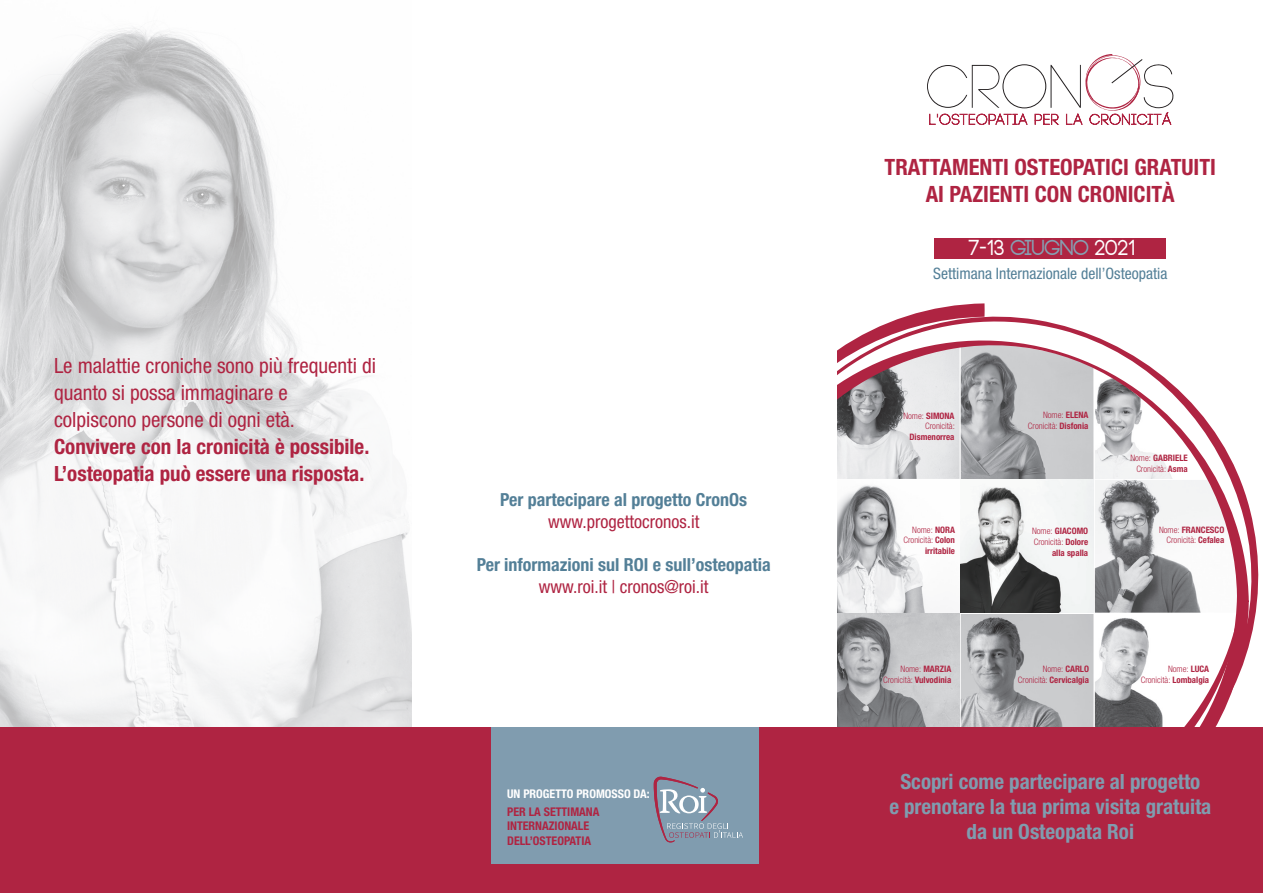
<style>
.page{position:relative;width:1263px;height:893px;background:#fff}
.page>*{position:absolute;margin:0;border:0;box-sizing:border-box;transform-origin:0 0}
.t1{font:700 condensed 22.5px "Helvetica Neue";color:#af2442}
.t2{font:condensed 21px/27px "Helvetica Neue";color:#af2442}
.t3{font:700 condensed 21px "Helvetica Neue";color:#809caf}
.t4{font:700 condensed 21px "Helvetica Neue";color:#af2442}
.t5{font:700 21px "Neou";letter-spacing:-.05em;color:#fff}
.t6{font:700 condensed 18px "Helvetica Neue";color:#537f97}
.t7{font:condensed 18px "Helvetica Neue";color:#af2442}
.t8{font:condensed 15.75px "Helvetica Neue";color:#537f97}
.t9{font:700 condensed 12px "Helvetica Neue";color:#af2442}
.t10{font:700 condensed 12px "Helvetica Neue";color:#fff}
.t11{font:300 condensed 8.85px "Helvetica Neue";color:#af2442}
.t12{font:700 condensed 8.85px "Helvetica Neue";color:#af2442}
.s1{color:#86a0b2}
.s2{font-weight:300}
.s3{font-weight:700}
</style>
<div class="page">
<svg style="left:914px;top:303px;width:345px;height:342px"></svg>
<svg style="left:837px;top:314px;width:412px;height:413px"></svg>
<img style="left:0;top:27px;width:412px;height:700px">
<div style="left:934px;top:238px;width:231px;height:20px;background:#af2442"></div>
<svg style="left:927px;top:54px;width:247px;height:72px"></svg>
<div style="left:0;top:727px;width:1263px;height:166px;background:#af2442"></div>
<div style="left:491px;top:727px;width:268px;height:137px;background:#809caf"></div>
<svg style="left:654px;top:777px;width:89px;height:65px"></svg>
<p class="t2" style="left:54px;top:352px;width:324px">Le malattie croniche sono più frequenti di quanto si possa immaginare e</p>
<p class="t2" style="left:54px;top:406px;width:242px">colpiscono persone di ogni età.</p>
<p class="t4" style="left:54px;top:433px;width:317px">Convivere con la cronicità è possibile.</p>
<p class="t4" style="left:54px;top:460px;width:312px">L’osteopatia può essere una risposta.</p>
<p class="t6" style="left:500px;top:489px;width:249px">Per partecipare al progetto CronOs</p>
<p class="t7" style="left:548px;top:511px;width:153px">www.progettocronos.it</p>
<p class="t6" style="left:477px;top:554px;width:295px">Per informazioni sul ROI e sull’osteopatia</p>
<p class="t7" style="left:539px;top:576px;width:171px">www.roi.it | cronos@roi.it</p>
<p class="t10" style="left:507px;top:787px;width:144px">UN PROGETTO PROMOSSO DA:</p>
<p class="t9" style="left:507px;top:804px;width:94px">PER LA SETTIMANA</p>
<p class="t9" style="left:507px;top:819px;width:84px">INTERNAZIONALE</p>
<p class="t9" style="left:507px;top:833px;width:86px">DELL’OSTEOPATIA</p>
<p class="t1" style="left:884px;top:153px;width:333px">TRATTAMENTI OSTEOPATICI GRATUITI</p>
<p class="t1" style="left:926px;top:180px;width:250px">AI PAZIENTI CON CRONICITÀ</p>
<p class="t5" style="left:969px;top:237px;width:169px">7-13 <span class="s1">GIUGNO</span> 2021</p>
<p class="t8" style="left:933px;top:264px;width:236px">Settimana Internazionale dell’Osteopatia</p>
<p class="t12" style="left:903px;top:410px;width:53px"><span class="s2">Nome:</span> SIMONA</p>
<p class="t11" style="left:925px;top:421px;width:31px">Cronicità:</p>
<p class="t12" style="left:909px;top:431px;width:47px">Dismenorrea</p>
<p class="t11" style="left:1043px;top:410px;width:47px">Nome: <span class="s3">ELENA</span></p>
<p class="t11" style="left:1028px;top:421px;width:62px">Cronicità: <span class="s3">Disfonia</span></p>
<p class="t12" style="left:1130px;top:453px;width:59px"><span class="s2">Nome:</span> GABRIELE</p>
<p class="t11" style="left:1136px;top:464px;width:53px">Cronicità: <span class="s3">Asma</span></p>
<p class="t11" style="left:912px;top:525px;width:44px">Nome: <span class="s3">NORA</span></p>
<p class="t11" style="left:903px;top:535px;width:53px">Cronicità: <span class="s3">Colon</span></p>
<p class="t12" style="left:925px;top:546px;width:31px">irritabile</p>
<p class="t12" style="left:1032px;top:526px;width:58px"><span class="s2">Nome:</span> GIACOMO</p>
<p class="t11" style="left:1034px;top:537px;width:56px">Cronicità: <span class="s3">Dolore</span></p>
<p class="t12" style="left:1052px;top:547px;width:38px">alla spalla</p>
<p class="t12" style="left:1159px;top:524px;width:67px"><span class="s2">Nome:</span> FRANCESCO</p>
<p class="t11" style="left:1166px;top:535px;width:59px">Cronicità: <span class="s3">Cefalea</span></p>
<p class="t12" style="left:900px;top:664px;width:52px"><span class="s2">Nome:</span> MARZIA</p>
<p class="t11" style="left:883px;top:675px;width:70px">Cronicità: <span class="s3">Vulvodinia</span></p>
<p class="t11" style="left:1043px;top:664px;width:48px">Nome: <span class="s3">CARLO</span></p>
<p class="t12" style="left:1018px;top:675px;width:73px"><span class="s2">Cronicità:</span> Cervicalgia</p>
<p class="t11" style="left:1168px;top:664px;width:43px">Nome: <span class="s3">LUCA</span></p>
<p class="t11" style="left:1141px;top:675px;width:70px">Cronicità: <span class="s3">Lombalgia</span></p>
<p class="t3" style="left:900px;top:769px;width:301px">Scopri come partecipare al progetto</p>
<p class="t3" style="left:889px;top:794px;width:324px">e prenotare la tua prima visita gratuita</p>
<p class="t3" style="left:967px;top:819px;width:169px">da un Osteopata Roi</p>
</div>
